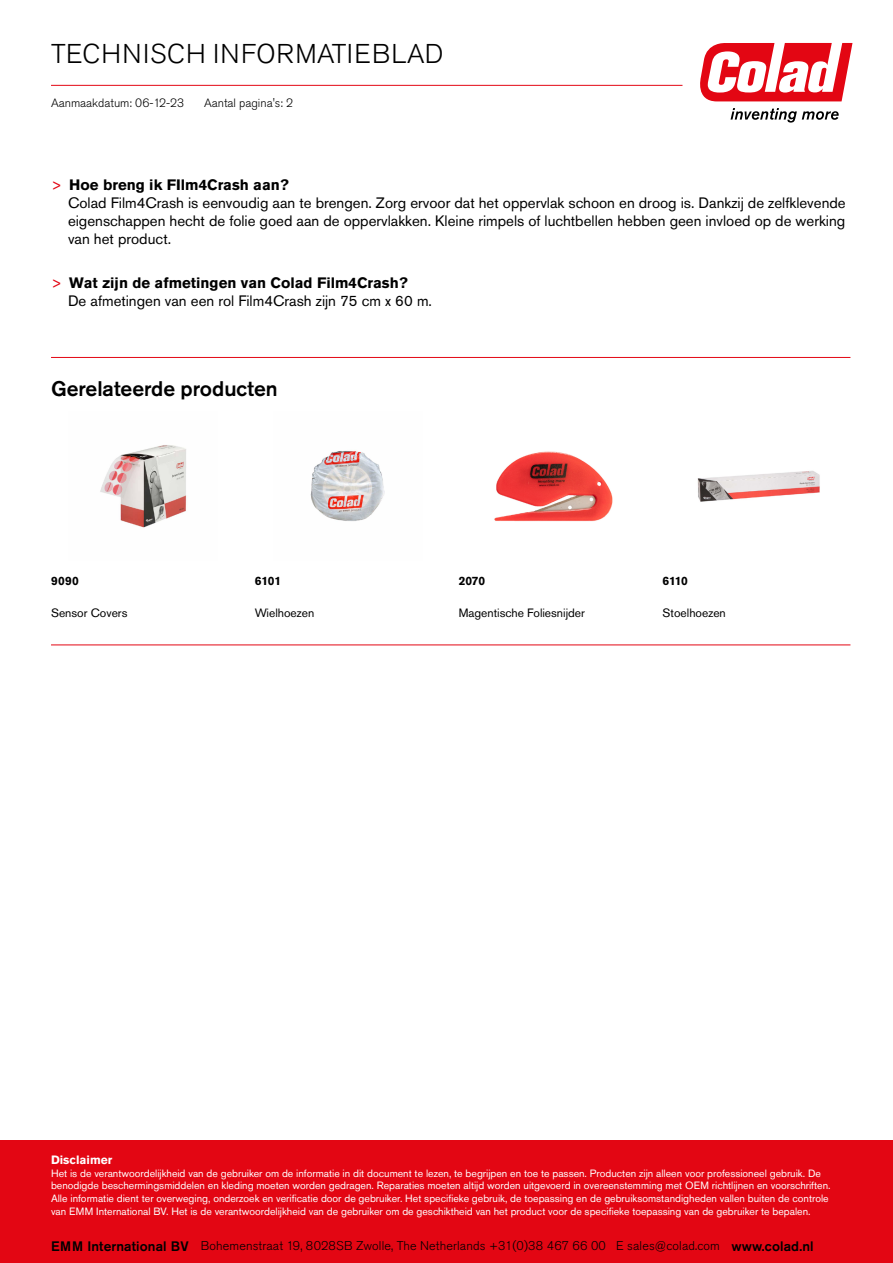
<style>
.page{position:relative;width:893px;height:1263px;background:#fff}
.page>*{position:absolute;margin:0;border:0;box-sizing:border-box;transform-origin:0 0}
.t1{font:300 27px "Akzidenz Grotesk Pro";letter-spacing:.03em;color:#000}
.t2{font:500 21px "Akzidenz Grotesk Pro";color:#000}
.t3{font:15px/18px "Akzidenz Grotesk Pro";color:#000}
.t4{font:300 12.6px "Akzidenz Grotesk Pro";letter-spacing:.01em;color:#000}
.t5{font:12px "Akzidenz Grotesk Pro";color:#000}
.t6{font:300 12px "Akzidenz Grotesk Pro";color:#000}
.t7{font:700 12px "Akzidenz Grotesk Pro";letter-spacing:-.01em;color:#000}
.t8{font:700 12px "Akzidenz Grotesk Pro";color:#fff}
.t9{font:10.5px/12.9px "Akzidenz Grotesk Pro";color:#fff}
.s1{color:#e30613}
.s2{font-weight:700}
.s3{font-weight:500;font-size:13.65px}
</style>
<div class="page">
<svg style="left:700px;top:43px;width:152px;height:58px"></svg>
<svg style="left:731px;top:108px;width:108px;height:15px"></svg>
<hr style="left:51px;top:85px;width:631px;height:1px;background:#e30613">
<hr style="left:51px;top:357px;width:799px;height:1px;background:#e30613">
<img style="left:100px;top:445px;width:87px;height:83px">
<img style="left:310px;top:451px;width:75px;height:70px">
<img style="left:494px;top:451px;width:119px;height:71px">
<img style="left:697px;top:471px;width:123px;height:31px">
<hr style="left:51px;top:645px;width:799px;height:1px;background:#e30613">
<div style="left:0;top:1141px;width:893px;height:122px;background:#e30613"></div>
<h1 class="t1" style="left:51px;top:36px;width:394px">TECHNISCH INFORMATIEBLAD</h1>
<p class="t6" style="left:204px;top:95px;width:90px">Aantal pagina's: 2</p>
<p class="t6" style="left:51px;top:95px;width:135px">Aanmaakdatum: 06-12-23</p>
<p class="t3" style="left:68px;top:176px;width:779px;text-indent:-17px"><span class="s1">&gt;</span> <span class="s2">Hoe breng ik FIlm4Crash aan?<br></span>Colad Film4Crash is eenvoudig aan te brengen. Zorg ervoor dat het oppervlak schoon en droog is. Dankzij de zelfklevende eigenschappen hecht de folie goed aan de oppervlakken. Kleine rimpels of luchtbellen hebben geen invloed op de werking van het product.</p>
<h3 class="t3" style="left:68px;top:274px;width:365px;text-indent:-17px"><span class="s1">&gt;</span> <span class="s2">Wat zijn de afmetingen van Colad Film4Crash?<br></span>De afmetingen van een rol Film4Crash zijn 75 cm x 60 m.</h3>
<h2 class="t2" style="left:51px;top:375px;width:228px">Gerelateerde producten</h2>
<p class="t7" style="left:51px;top:573px;width:29px">9090</p>
<p class="t7" style="left:255px;top:573px;width:28px">6101</p>
<p class="t7" style="left:459px;top:573px;width:28px">2070</p>
<p class="t7" style="left:663px;top:573px;width:27px">6110</p>
<p class="t5" style="left:51px;top:605px;width:78px">Sensor Covers</p>
<p class="t5" style="left:255px;top:605px;width:61px">Wielhoezen</p>
<p class="t5" style="left:459px;top:605px;width:128px">Magentische Foliesnijder</p>
<p class="t5" style="left:663px;top:605px;width:65px">Stoelhoezen</p>
<p class="t8" style="left:51px;top:1152px;width:63px">Disclaimer</p>
<p class="t9" style="left:51px;top:1166px;width:781px">Het is de verantwoordelijkheid van de gebruiker om de informatie in dit document te lezen, te begrijpen en toe te passen. Producten zijn alleen voor professioneel gebruik. De benodigde beschermingsmiddelen en kleding moeten worden gedragen. Reparaties moeten altijd worden uitgevoerd in overeenstemming met OEM richtlijnen en voorschriften.<br>Alle informatie dient ter overweging, onderzoek en verificatie door de gebruiker. Het specifieke gebruik, de toepassing en de gebruiksomstandigheden vallen buiten de controle van EMM International BV. Het is de verantwoordelijkheid van de gebruiker om de geschiktheid van het product voor de specifieke toepassing van de gebruiker te bepalen.</p>
<p class="t4" style="left:51px;top:1238px;width:764px"><span class="s3">EMM International BV</span> Bohemenstraat 19, 8028SB Zwolle, The Netherlands +31(0)38 467 66 00 E sales@colad.com <span class="s3">www.colad.nl</span></p>
</div>
